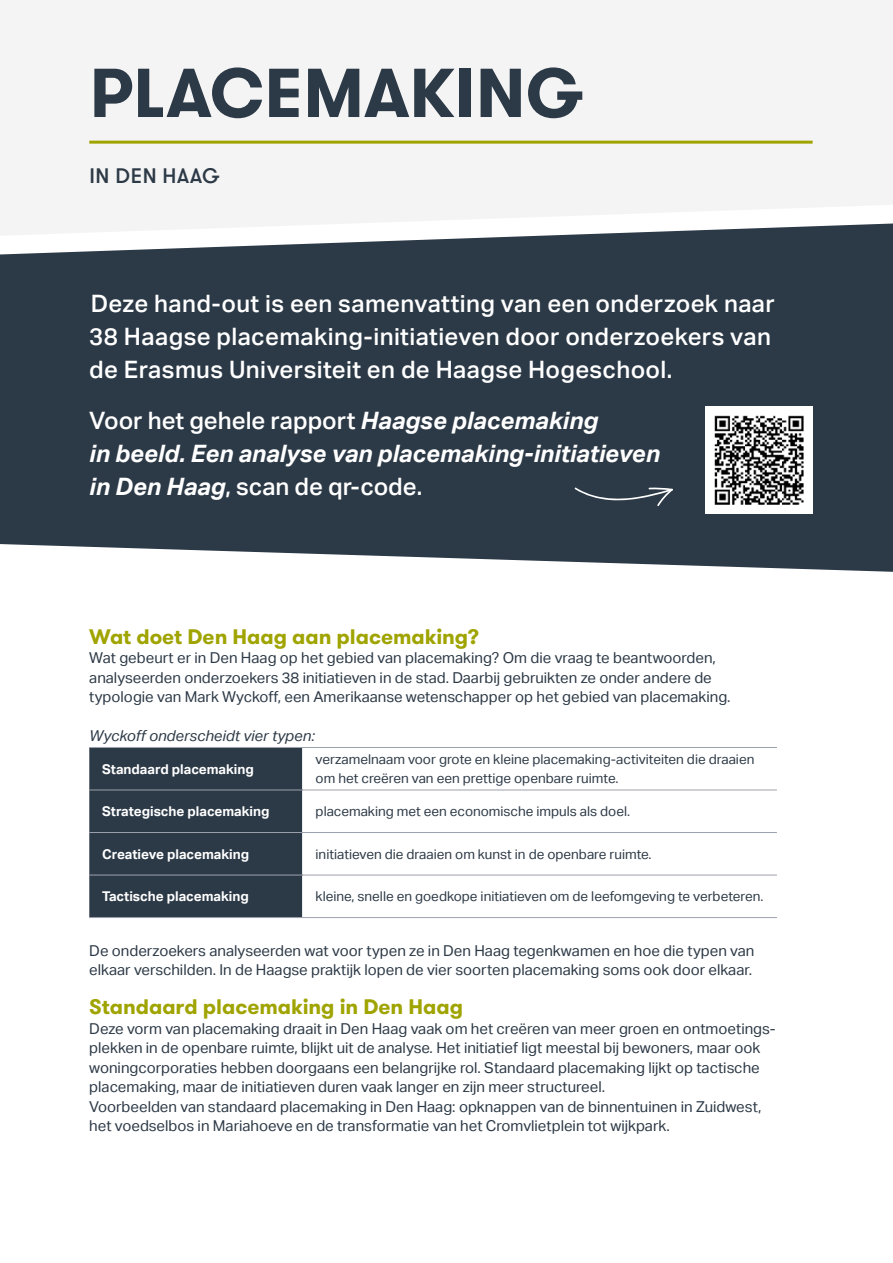
<style>
.page{position:relative;width:893px;height:1263px;background:#fff}
.page>*{position:absolute;margin:0;border:0;box-sizing:border-box;transform-origin:0 0}
.heading_1{font:700 69px "GT Walsheim Pro";letter-spacing:.005em;color:#2c3946}
.body_intro_12_pt{font:500 24px/33px "Aktiv Grotesk";letter-spacing:.015em;color:#fff}
.body_intro_12_pt-2{font:italic 700 24px/33px "Aktiv Grotesk";color:#fff}
.subhead_1{font:700 21px "GT Walsheim Pro";letter-spacing:-.005em;color:#9fa400}
.heading_1-2{font:500 21px "GT Walsheim Pro";letter-spacing:.025em;color:#2c3946}
.body{font:15px/19.5px "Aktiv Grotesk";color:#2c3946}
.body-2{font:italic 15px "Aktiv Grotesk";color:#2c3946}
.tabel_tekst_9_pt{font:13.5px/19.5px "Aktiv Grotesk";color:#2c3946}
.tabel_titel_bold_10{font:700 13.5px "Aktiv Grotesk";color:#fff}
.s1{font-weight:500;font-style:normal}
</style>
<div class="page">
<div style="left:0;top:266px;width:893px;height:306px;background:#2c3946"></div>
<div style="left:0;top:0;width:893px;height:194px;background:#f5f4f4"></div>
<svg style="left:0;top:194px;width:893px;height:72px"></svg>
<hr style="left:89px;top:141px;width:724px;height:3px;background:#9fa400">
<div style="left:89px;top:748px;width:213px;height:169px;background:#2c3946"></div>
<hr style="left:89px;top:747px;width:214px;height:1px;background:#9da1ac">
<hr style="left:303px;top:747px;width:474px;height:1px;background:#9da1ac">
<hr style="left:89px;top:917px;width:214px;height:1px;background:#9da1ac">
<hr style="left:303px;top:917px;width:474px;height:1px;background:#9da1ac">
<hr style="left:89px;top:790px;width:214px;height:1px;background:#9da1ac">
<hr style="left:303px;top:790px;width:474px;height:1px;background:#9da1ac">
<hr style="left:89px;top:832px;width:214px;height:1px;background:#9da1ac">
<hr style="left:303px;top:832px;width:474px;height:1px;background:#9da1ac">
<hr style="left:89px;top:875px;width:214px;height:1px;background:#9da1ac">
<hr style="left:303px;top:875px;width:474px;height:1px;background:#9da1ac">
<img style="left:705px;top:406px;width:108px;height:108px">
<svg style="left:574px;top:487px;width:99px;height:20px;background:#45505c"></svg>
<p class="heading_1" style="left:90px;top:48px;width:495px">PLACEMAKING</p>
<p class="heading_1-2" style="left:89px;top:163px;width:132px">IN DEN HAAG</p>
<p class="body_intro_12_pt" style="left:89px;top:287px;width:687px">Deze hand-out is een samenvatting van een onderzoek naar<br>38 Haagse placemaking-initiatieven door onderzoekers van de Erasmus Universiteit en de Haagse Hogeschool.</p>
<p class="body_intro_12_pt-2" style="left:89px;top:404px;width:572px"><span class="s1">Voor het gehele rapport</span> Haagse placemaking<br>in beeld. Een analyse van placemaking-initiatieven in Den Haag<span class="s1">, scan de qr-code.</span></p>
<p class="subhead_1" style="left:89px;top:622px;width:392px">Wat doet Den Haag aan placemaking?</p>
<p class="body" style="left:89px;top:648px;width:643px">Wat gebeurt er in Den Haag op het gebied van placemaking? Om die vraag te beantwoorden, analyseerden onderzoekers 38 initiatieven in de stad. Daarbij gebruikten ze onder andere de typologie van Mark Wyckoff, een Amerikaanse wetenschapper op het gebied van placemaking.</p>
<p class="body-2" style="left:89px;top:727px;width:227px">Wyckoff onderscheidt vier typen:</p>
<p class="tabel_titel_bold_10" style="left:102px;top:761px;width:153px">Standaard placemaking</p>
<p class="tabel_tekst_9_pt" style="left:316px;top:749px;width:440px">verzamelnaam voor grote en kleine placemaking-activiteiten die draaien om het creëren van een prettige openbare ruimte.</p>
<p class="tabel_titel_bold_10" style="left:102px;top:803px;width:169px">Strategische placemaking</p>
<p class="tabel_tekst_9_pt" style="left:316px;top:802px;width:316px">placemaking met een economische impuls als doel.</p>
<p class="tabel_titel_bold_10" style="left:102px;top:846px;width:149px">Creatieve placemaking</p>
<p class="tabel_tekst_9_pt" style="left:316px;top:844px;width:337px">initiatieven die draaien om kunst in de openbare ruimte.</p>
<p class="tabel_titel_bold_10" style="left:102px;top:888px;width:148px">Tactische placemaking</p>
<p class="tabel_tekst_9_pt" style="left:316px;top:887px;width:449px">kleine, snelle en goedkope initiatieven om de leefomgeving te verbeteren.</p>
<p class="body" style="left:89px;top:941px;width:667px">De onderzoekers analyseerden wat voor typen ze in Den Haag tegenkwamen en hoe die typen van elkaar verschilden. In de Haagse praktijk lopen de vier soorten placemaking soms ook door elkaar.</p>
<p class="subhead_1" style="left:89px;top:993px;width:375px">Standaard placemaking in Den Haag</p>
<p class="body" style="left:89px;top:1019px;width:686px">Deze vorm van placemaking draait in Den Haag vaak om het creëren van meer groen en ontmoetings&shy;plekken in de openbare ruimte, blijkt uit de analyse. Het initiatief ligt meestal bij bewoners, maar ook woningcorporaties hebben doorgaans een belangrijke rol. Standaard placemaking lijkt op tactische placemaking, maar de initiatieven duren vaak langer en zijn meer structureel.</p>
<p class="body" style="left:89px;top:1097px;width:674px">Voorbeelden van standaard placemaking in Den Haag: opknappen van de binnentuinen in Zuidwest, het voedselbos in Mariahoeve en de transformatie van het Cromvlietplein tot wijkpark.</p>
</div>
